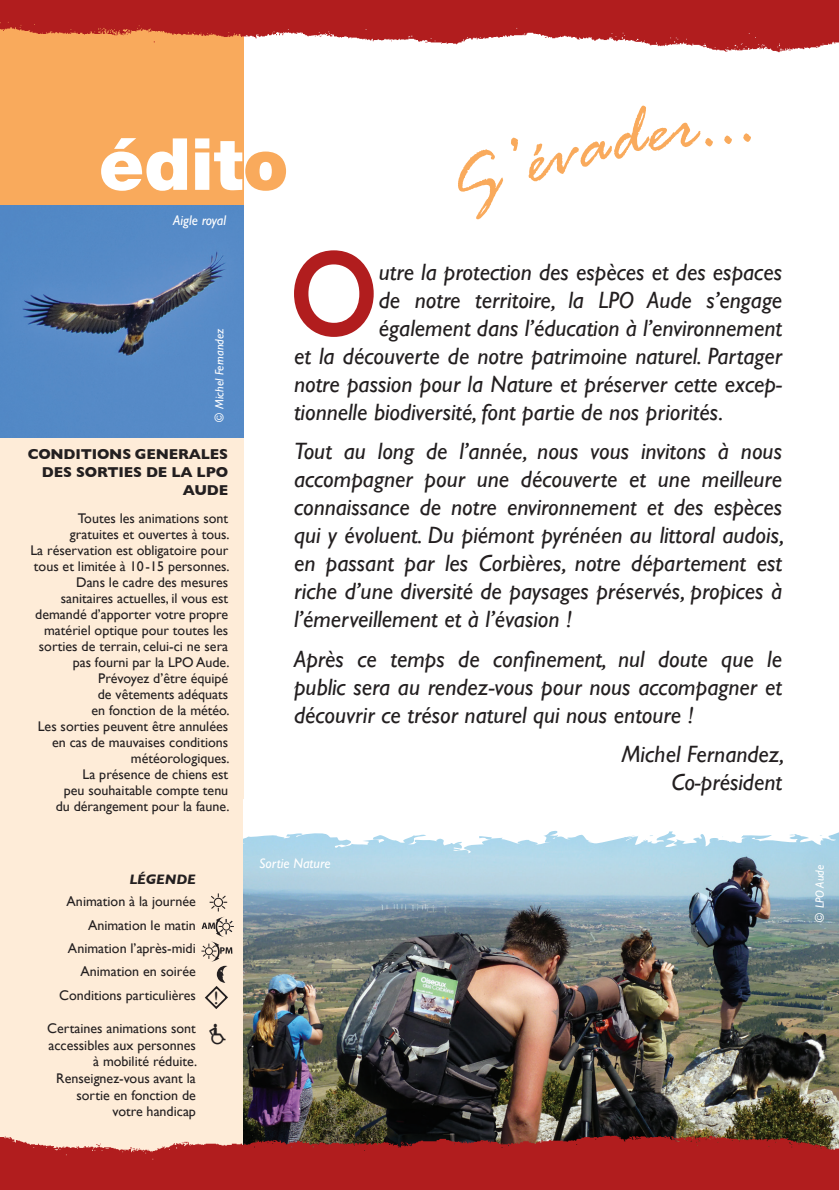
<style>
.page{position:relative;width:839px;height:1190px;background:#fff}
.page>*{position:absolute;margin:0;border:0;box-sizing:border-box;transform-origin:0 0}
.t1{font:600 123.6px "Gill Sans";color:#b11d1e;scale:.85 1}
.t2{font:900 72px "Helvetica Neue LT Std";color:#fff}
.t3{font:italic 23.6px/28px "Gill Sans";color:#231f20;text-align:justify}
.t4{font:18px "Gill Sans";color:#231f20}
.t5{font:700 14.6px/18px "Gill Sans";letter-spacing:-.01em;color:#231f20;text-align:right}
.t6{font:14px/16px "Gill Sans";color:#231f20;text-align:right}
.t7{font:italic 14px "Gill Sans";color:#fff}
.t8{font:italic 700 14px "Gill Sans";color:#231f20}
.t9{font:italic 12px "Gill Sans";color:#fff}
.s1{color:#f9aa5c}
</style>
<div class="page">
<div style="left:0;top:437px;width:243px;height:753px;background:#feecd8"></div>
<div style="left:0;top:0;width:243px;height:209px;background:#f9aa5c"></div>
<img style="left:0;top:0;width:838px;height:60px">
<img style="left:0;top:205px;width:243px;height:232px">
<img style="left:243px;top:861px;width:595px;height:270px">
<svg style="left:243px;top:830px;width:595px;height:31px"></svg>
<img style="left:0;top:1131px;width:838px;height:59px">
<svg style="left:201px;top:893px;width:32px;height:116px"></svg>
<p class="t2" style="left:99px;top:121px;width:191px">édit<span class="s1">o</span></p>
<p class="t7" style="left:173px;top:212px;width:54px">Aigle royal</p>
<p class="t9" style="left:212px;top:422px;width:95px;rotate:-90deg">© Michel Fernandez</p>
<p class="t5" style="left:28px;top:445px;width:202px">CONDITIONS GENERALES<br>DES SORTIES DE LA LPO<br>AUDE</p>
<p class="t6" style="left:70px;top:510px;width:161px;text-align:center">Toutes les animations sont gratuites et ouvertes à tous.</p>
<p class="t6" style="left:30px;top:542px;width:200px;text-align:left">La réservation est obligatoire pour tous et limitée à 10-15 personnes.</p>
<p class="t6" style="left:35px;top:574px;width:196px">Dans le cadre des mesures sanitaires actuelles, il vous est demandé d’apporter votre propre matériel optique pour toutes les sorties de terrain, celui-ci ne sera pas fourni par la LPO Aude.</p>
<p class="t6" style="left:91px;top:670px;width:140px;text-align:center">Prévoyez d’être équipé de vêtements adéquats en fonction de la météo.</p>
<p class="t6" style="left:38px;top:718px;width:193px">Les sorties peuvent être annulées en cas de mauvaises conditions météorologiques.</p>
<p class="t6" style="left:56px;top:766px;width:175px">La présence de chiens est<br>peu souhaitable compte tenu du dérangement pour la faune.</p>
<p class="t8" style="left:129px;top:871px;width:68px">LÉGENDE</p>
<p class="t6" style="left:67px;top:893px;width:131px">Animation à la journée</p>
<p class="t6" style="left:88px;top:916px;width:109px">Animation le matin</p>
<p class="t6" style="left:68px;top:940px;width:129px">Animation l’après-midi</p>
<p class="t6" style="left:80px;top:963px;width:117px">Animation en soirée</p>
<p class="t6" style="left:59px;top:987px;width:138px">Conditions particulières</p>
<p class="t6" style="left:47px;top:1020px;width:151px;line-height:16.6px">Certaines animations sont accessibles aux personnes à mobilité réduite.<br>Renseignez-vous avant la sortie en fonction de votre handicap</p>
<p class="t4" style="left:214px;top:987px;width:6px">!</p>
<p class="t1" style="left:289px;top:219px;width:107px">O</p>
<p class="t3" style="left:378px;top:258px;width:404px">utre la protection des espèces et des espaces</p>
<p class="t3" style="left:378px;top:286px;width:404px">de notre territoire, la LPO Aude s’engage</p>
<p class="t3" style="left:378px;top:314px;width:404px">également dans l’éducation à l’environnement</p>
<p class="t3" style="left:294px;top:342px;width:489px">et la découverte de notre patrimoine naturel. Partager</p>
<p class="t3" style="left:294px;top:370px;width:489px">notre passion pour la Nature et préserver cette excep-</p>
<p class="t3" style="left:294px;top:398px;width:430px">tionnelle biodiversité, font partie de nos priorités.</p>
<p class="t3" style="left:294px;top:437px;width:491px">Tout au long de l’année, nous vous invitons à nous accompagner pour une découverte et une meilleure connaissance de notre environnement et des espèces qui y évoluent. Du piémont pyrénéen au littoral audois, en passant par les Corbières, notre département est riche d’une diversité de paysages préservés, propices à l’émerveillement et à l’évasion !</p>
<p class="t3" style="left:294px;top:644px;width:489px">Après ce temps de confinement, nul doute que le public sera au rendez-vous pour nous accompagner et découvrir ce trésor naturel qui nous entoure !</p>
<p class="t3" style="left:621px;top:740px;width:164px">Michel Fernandez,</p>
<p class="t3" style="left:671px;top:768px;width:112px">Co-président</p>
<p class="t7" style="left:259px;top:855px;width:73px">Sortie Nature</p>
<p class="t9" style="left:812px;top:921px;width:58px;rotate:-90deg">© LPO Aude</p>
</div>
